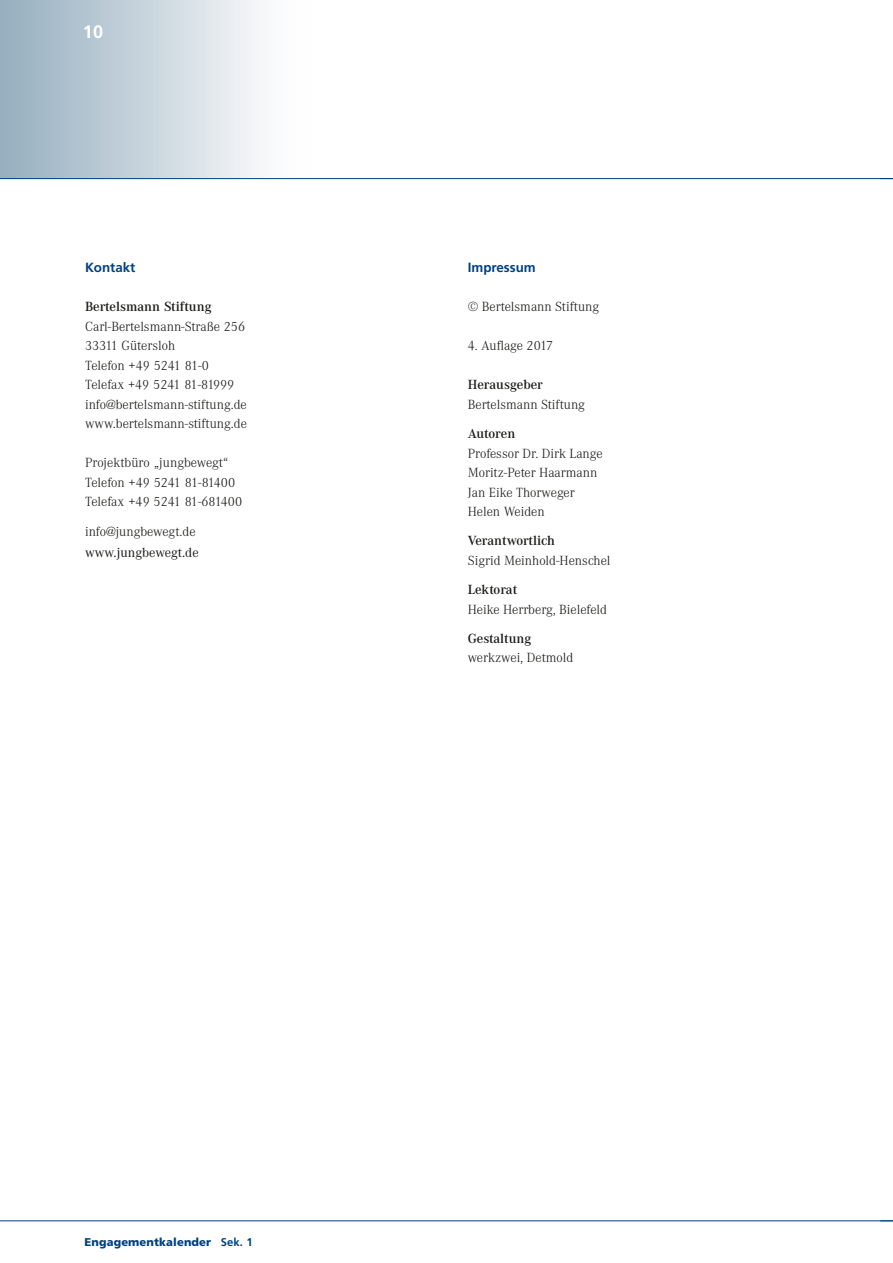
<style>
.page{position:relative;width:893px;height:1263px;background:#fff}
.page>*{position:absolute;margin:0;border:0;box-sizing:border-box;transform-origin:0 0}
.t1{font:700 18px "Frutiger";color:#fff}
.t2{font:300 13.8px/19.5px "Corporate A";color:#1a1a18}
.t3{font:600 13.8px "Corporate A";color:#1a1a18}
.t4{font:13.8px "Corporate A";color:#1a1a18}
.t5{font:700 13.35px "Frutiger";color:#004180}
.t6{font:900 11.25px "Frutiger";letter-spacing:.01em;color:#004180}
.s1{font-weight:700}
</style>
<div class="page">
<div style="left:0;top:0;width:311px;height:179px;background:linear-gradient(to right,#95aebe,#fff)"></div>
<hr style="left:0;top:1220px;width:893px;height:1px;background:#004180">
<svg style="left:880px;top:1220px;width:13px;height:1px"></svg>
<hr style="left:0;top:178px;width:893px;height:1px;background:#004180">
<h1 class="t1" style="left:83px;top:22px;width:22px">10</h1>
<p class="t5" style="left:85px;top:260px;width:52px">Kontakt</p>
<p class="t3" style="left:85px;top:299px;width:128px">Bertelsmann Stiftung</p>
<p class="t2" style="left:85px;top:317px;width:163px">Carl-Bertelsmann-Straße 256<br>33311 Gütersloh<br>Telefon +49 5241 81-0<br>Telefax +49 5241 81-81999 info@bertelsmann-stiftung.de www.bertelsmann-stiftung.de</p>
<p class="t2" style="left:85px;top:453px;width:159px">Projektbüro „jungbewegt“<br>Telefon +49 5241 81-81400<br>Telefax +49 5241 81-681400</p>
<p class="t2" style="left:85px;top:522px;width:112px">info@jungbewegt.de</p>
<p class="t4" style="left:85px;top:544px;width:115px">www.jungbewegt.de</p>
<p class="t5" style="left:468px;top:260px;width:69px">Impressum</p>
<p class="t2" style="left:468px;top:297px;width:133px">© Bertelsmann Stiftung</p>
<p class="t2" style="left:468px;top:336px;width:87px">4. Auflage 2017</p>
<p class="t3" style="left:468px;top:377px;width:77px">Herausgeber</p>
<p class="t2" style="left:468px;top:395px;width:119px">Bertelsmann Stiftung</p>
<p class="t3" style="left:468px;top:426px;width:49px">Autoren</p>
<p class="t2" style="left:468px;top:444px;width:136px">Professor Dr. Dirk Lange<br>Moritz-Peter Haarmann<br>Jan Eike Thorweger<br>Helen Weiden</p>
<p class="t3" style="left:468px;top:533px;width:89px">Verantwortlich</p>
<p class="t2" style="left:468px;top:551px;width:144px">Sigrid Meinhold-Henschel</p>
<p class="t3" style="left:468px;top:582px;width:51px">Lektorat</p>
<p class="t2" style="left:468px;top:600px;width:141px">Heike Herrberg, Bielefeld</p>
<p class="t3" style="left:468px;top:631px;width:65px">Gestaltung</p>
<p class="t2" style="left:468px;top:648px;width:107px">werkzwei, Detmold</p>
<p class="t6" style="left:85px;top:1235px;width:170px">Engagementkalender <span class="s1">Sek. 1</span></p>
</div>
